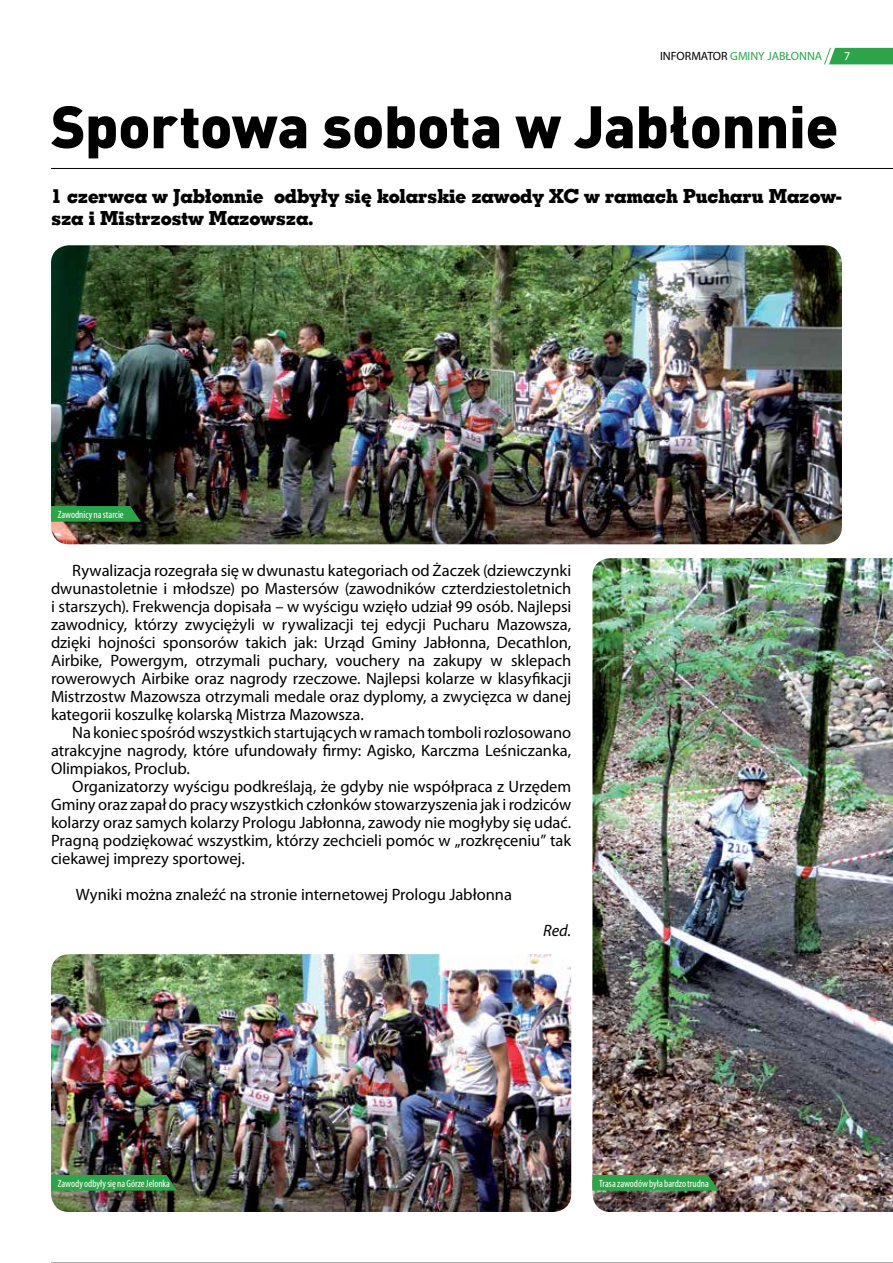
<style>
.page{position:relative;width:893px;height:1263px;background:#fff}
.page>*{position:absolute;margin:0;border:0;box-sizing:border-box;transform-origin:0 0}
.t1{font:900 58.8px "DIN Pl";letter-spacing:-.005em;color:#000}
.t2{font:19.5px/22.5px "Geo Slab 703 X Bd EU";letter-spacing:-.01em;color:#000}
.t3{font:16.5px/18px "Myriad Pro";letter-spacing:-.005em;color:#000;text-align:justify}
.t4{font:italic 16.5px "Myriad Pro";color:#000}
.t5{font:12px "Myriad Pro";color:#2da44a}
.t6{font:12px "Myriad Pro";color:#fff}
.t7{font:condensed 10.5px "Myriad Pro";letter-spacing:-.005em;color:#fff}
.s1{color:#000}
</style>
<div class="page">
<svg style="left:824px;top:48px;width:69px;height:17px"></svg>
<hr style="left:51px;top:1262px;width:842px;height:1px;background:#000">
<hr style="left:51px;top:168px;width:842px;height:1px;background:#000">
<img style="left:592px;top:558px;width:301px;height:654px">
<img style="left:51px;top:245px;width:791px;height:299px">
<img style="left:51px;top:954px;width:520px;height:258px">
<svg style="left:51px;top:506px;width:90px;height:16px"></svg>
<div style="left:51px;top:1175px;width:126px;height:15px;background:#2da44a"></div>
<div style="left:592px;top:1175px;width:127px;height:15px;background:#2da44a"></div>
<p class="t5" style="left:660px;top:49px;width:164px"><span class="s1">INFORMATOR</span> GMINY JABŁONNA</p>
<p class="t6" style="left:844px;top:49px;width:8px">7</p>
<h1 class="t1" style="left:51px;top:88px;width:789px">Sportowa sobota w Jabłonnie</h1>
<p class="t2" style="left:51px;top:185px;width:792px">1 czerwca w Jabłonnie odbyły się kolarskie zawody XC w ramach Pucharu Mazow&shy;sza i Mistrzostw Mazowsza.</p>
<p class="t7" style="left:58px;top:508px;width:67px">Zawodnicy na starcie</p>
<p class="t3" style="left:51px;top:561px;width:522px;text-indent:21px">Rywalizacja rozegrała się w dwunastu kategoriach od Żaczek (dziewczynki dwunastoletnie i młodsze) po Mastersów (zawodników czterdziestoletnich i starszych). Frekwencja dopisała – w wyścigu wzięło udział 99 osób. Najlepsi zawodnicy, którzy zwyciężyli w rywalizacji tej edycji Pucharu Mazowsza, dzięki hojności sponsorów takich jak: Urząd Gminy Jabłonna, Decathlon, Airbike, Powergym, otrzymali puchary, vouchery na zakupy w sklepach rowerowych Airbike oraz nagrody rzeczowe. Najlepsi kolarze w klasyfikacji Mistrzostw Mazowsza otrzymali medale oraz dyplomy, a zwycięzca w danej kategorii koszulkę kolarską Mistrza Mazowsza.</p>
<p class="t3" style="left:51px;top:723px;width:522px;text-indent:21px">Na koniec spośród wszystkich startujących w ramach tomboli rozlosowano atrakcyjne nagrody, które ufundowały firmy: Agisko, Karczma Leśniczanka, Olimpiakos, Proclub.</p>
<p class="t3" style="left:51px;top:777px;width:522px;text-indent:21px">Organizatorzy wyścigu podkreślają, że gdyby nie współpraca z Urzędem Gminy oraz zapał do pracy wszystkich członków stowarzyszenia jak i rodziców kolarzy oraz samych kolarzy Prologu Jabłonna, zawody nie mogłyby się udać.<br>Pragną podziękować wszystkim, którzy zechcieli pomóc w „rozkręceniu” tak ciekawej imprezy sportowej.</p>
<p class="t3" style="left:76px;top:885px;width:438px">Wyniki można znaleźć na stronie internetowej Prologu Jabłonna</p>
<p class="t4" style="left:543px;top:920px;width:30px">Red.</p>
<p class="t7" style="left:58px;top:1177px;width:114px">Zawody odbyły się na Górze Jelonka</p>
<p class="t7" style="left:599px;top:1177px;width:111px">Trasa zawodów była bardzo trudna</p>
</div>
